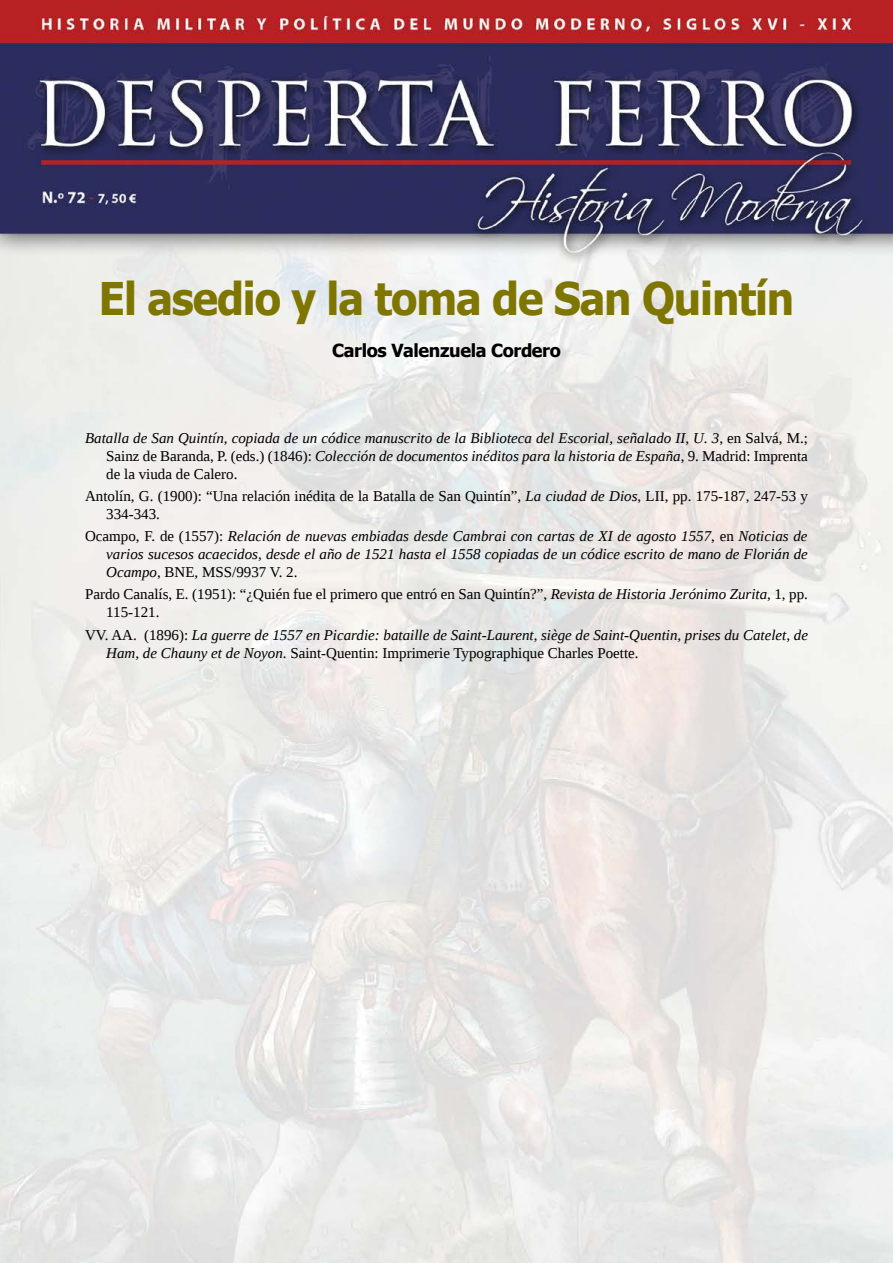
<style>
.page{position:relative;width:893px;height:1263px;background:#fff}
.page>*{position:absolute;margin:0;border:0;box-sizing:border-box;transform-origin:0 0}
.t1{font:700 45px "Tahoma";letter-spacing:-.025em;color:#7f7600;scale:.95 1}
.t2{font:700 18px "Tahoma";letter-spacing:-.02em;color:#000}
.t3{font:italic 15px/18px "Liberation Serif";color:#000;text-align:justify}
.t4{font:15px/18px "Liberation Serif";color:#000}
.s1{font-style:normal}
.s2{font-style:italic}
</style>
<div class="page">
<img style="left:0;top:0;width:893px;height:1263px">
<h1 class="t1" style="left:99px;top:278px;width:733px">El asedio y la toma de San Quintín</h1>
<p class="t2" style="left:332px;top:342px;width:230px">Carlos Valenzuela Cordero</p>
<p class="t3" style="left:106px;top:428px;width:703px;text-indent:-21px">Batalla de San Quintín, copiada de un códice manuscrito de la Biblioteca del Escorial, señalado II, U. 3<span class="s1">, en Salvá, M.; Sainz de Baranda, P. (eds.) (1846):</span> Colección de documentos inéditos para la historia de España<span class="s1">, 9. Madrid: Imprenta de la viuda de Calero.</span></p>
<p class="t4" style="left:106px;top:488px;width:703px;text-indent:-21px">Antolín, G. (1900): “Una relación inédita de la Batalla de San Quintín”, <span class="s2">La ciudad de Dios</span>, LII, pp. 175-187, 247-53 y<br>334-343.</p>
<p class="t3" style="left:106px;top:528px;width:703px;text-indent:-21px"><span class="s1">Ocampo, F. de (1557):</span> Relación de nuevas embiadas desde Cambrai con cartas de XI de agosto 1557<span class="s1">, en</span> Noticias de varios sucesos acaecidos, desde el año de 1521 hasta el 1558 copiadas de un códice escrito de mano de Florián de Ocampo<span class="s1">, BNE, MSS/9937 V. 2.</span></p>
<p class="t4" style="left:106px;top:587px;width:703px;text-indent:-21px">Pardo Canalís, E. (1951): “¿Quién fue el primero que entró en San Quintín?”, <span class="s2">Revista de Historia Jerónimo Zurita</span>, 1, pp.<br>115-121.</p>
<p class="t3" style="left:106px;top:627px;width:703px;text-indent:-21px"><span class="s1">VV. AA. (1896):</span> La guerre de 1557 en Picardie: bataille de Saint-Laurent, siège de Saint-Quentin, prises du Catelet, de<br>Ham, de Chauny et de Noyon<span class="s1">. Saint-Quentin: Imprimerie Typographique Charles Poette.</span></p>
</div>
